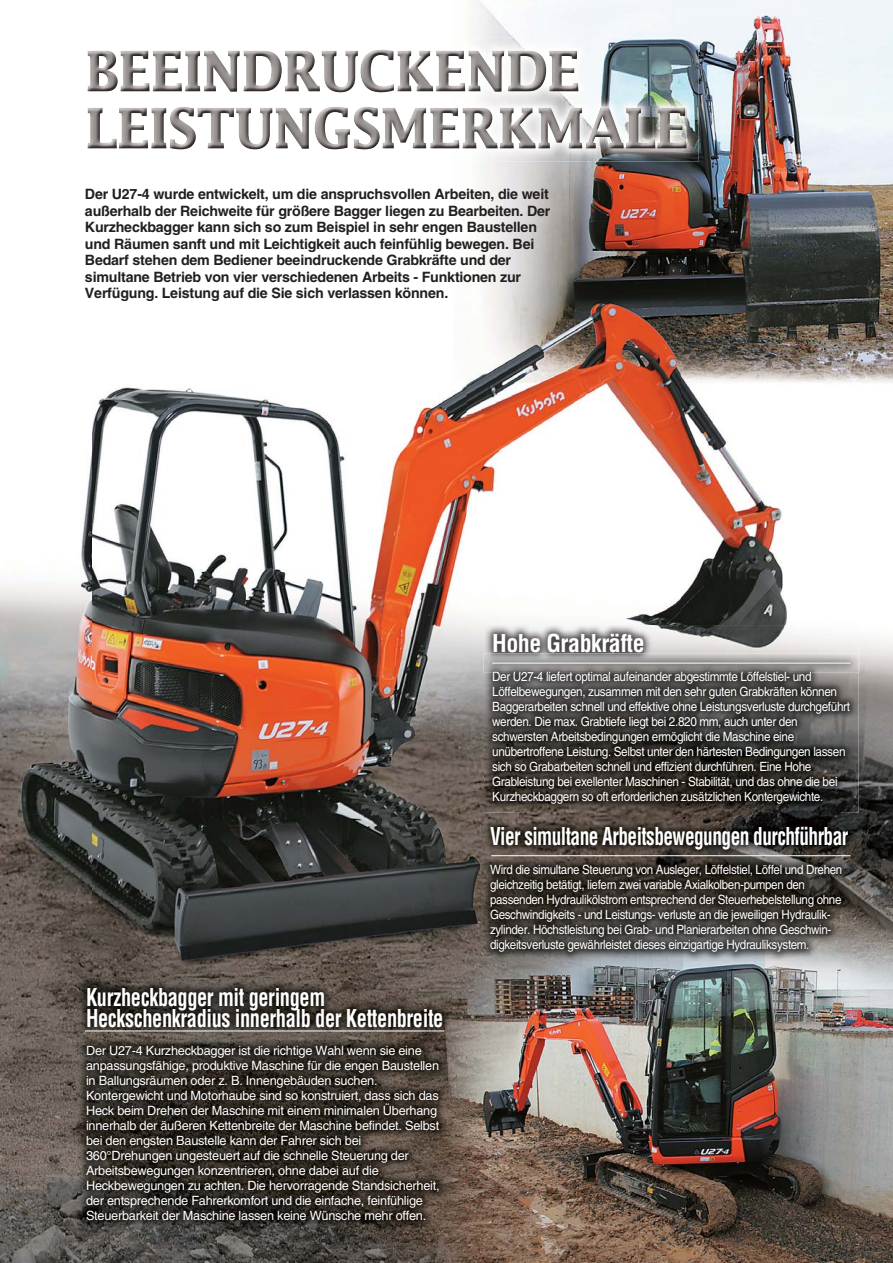
<style>
.page{position:relative;width:893px;height:1263px;background:#fff}
.page>*{position:absolute;margin:0;border:0;box-sizing:border-box;transform-origin:0 0}
.t1{font:700 condensed 24px/21px "Helvetica";letter-spacing:-.02em;color:#fff;scale:.85 1}
.t2{font:700 condensed 24px "Helvetica";letter-spacing:-.02em;color:#fff;scale:.81 1}
.t3{font:700 condensed 24px "Helvetica";letter-spacing:-.02em;color:#fff}
.t4{font:700 14.25px/16.5px "Helvetica";letter-spacing:-.015em;color:#231f20}
.t5{font:12.75px/15px "Helvetica";letter-spacing:-.03em;color:#fff}
.t6{font:12.75px/15px "Helvetica";letter-spacing:-.03em;color:#fff;scale:.92 1}
.t7{font:12.75px/15.1px "Helvetica";letter-spacing:-.03em;color:#fff;scale:.91 1}
</style>
<div class="page">
<img style="left:0;top:424px;width:93px;height:839px">
<img style="left:470px;top:0;width:423px;height:40px">
<img style="left:681px;top:40px;width:212px;height:585px">
<img style="left:93px;top:386px;width:373px;height:621px">
<img style="left:466px;top:162px;width:215px;height:469px">
<img style="left:466px;top:631px;width:54px;height:632px">
<img style="left:840px;top:634px;width:53px;height:629px">
<img style="left:520px;top:813px;width:320px;height:5px">
<img style="left:520px;top:961px;width:320px;height:302px">
<img style="left:414px;top:1007px;width:53px;height:256px">
<img style="left:93px;top:1229px;width:321px;height:34px">
<img style="left:176px;top:37px;width:522px;height:125px">
<img style="left:504px;top:50px;width:76px;height:42px">
<img style="left:87px;top:50px;width:417px;height:42px">
<img style="left:498px;top:107px;width:188px;height:42px">
<img style="left:87px;top:107px;width:411px;height:42px">
<img style="left:482px;top:818px;width:375px;height:143px">
<img style="left:78px;top:978px;width:373px;height:251px">
<img style="left:484px;top:625px;width:374px;height:188px">
<img style="left:494px;top:634px;width:149px;height:19px">
<img style="left:493px;top:673px;width:318px;height:11px">
<hr style="left:85px;top:1031px;width:359px;height:1px;background:#fff">
<hr style="left:491px;top:855px;width:359px;height:1px;background:#fff">
<img style="left:484px;top:654px;width:374px;height:19px">
<img style="left:493px;top:672px;width:104px;height:1px">
<hr style="left:492px;top:663px;width:358px;height:1px;background:#fff">
<p class="t4" style="left:85px;top:188px;width:467px">Der U27-4 wurde entwickelt, um die anspruchsvollen Arbeiten, die weit außerhalb der Reichweite für größere Bagger liegen zu Bearbeiten. Der Kurzheckbagger kann sich so zum Beispiel in sehr engen Baustellen und Räumen sanft und mit Leichtigkeit auch feinfühlig bewegen. Bei Bedarf stehen dem Bediener beeindruckende Grabkräfte und der simultane Betrieb von vier verschiedenen Arbeits - Funktionen zur Verfügung. Leistung auf die Sie sich verlassen können.</p>
<h1 class="t3" style="left:492px;top:634px;width:154px">Hohe Grabkräfte</h1>
<p class="t6" style="left:492px;top:670px;width:390px">Der U27-4 liefert optimal aufeinander abgestimmte Löffelstiel- und Löffelbewegungen, zusammen mit den sehr guten Grabkräften können Baggerarbeiten schnell und effektive ohne Leistungsverluste durchgeführt werden. Die max. Grabtiefe liegt bei 2.820 mm, auch unter den schwersten Arbeitsbedingungen ermöglicht die Maschine eine unübertroffene Leistung. Selbst unter den härtesten Bedingungen lassen sich so Grabarbeiten schnell und effizient durchführen. Eine Hohe Grableistung bei exellenter Maschinen - Stabilität, und das ohne die bei Kurzheckbaggern so oft erforderlichen zusätzlichen Kontergewichte.</p>
<h1 class="t1" style="left:86px;top:988px;width:422px">Kurzheckbagger mit geringem<br>Heckschenkradius innerhalb der Kettenbreite</h1>
<p class="t5" style="left:86px;top:1044px;width:355px">Der U27-4 Kurzheckbagger ist die richtige Wahl wenn sie eine anpassungsfähige, produktive Maschine für die engen Baustellen in Ballungsräumen oder z. B. Innengebäuden suchen.<br>Kontergewicht und Motorhaube sind so konstruiert, dass sich das Heck beim Drehen der Maschine mit einem minimalen Überhang innerhalb der äußeren Kettenbreite der Maschine befindet. Selbst bei den engsten Baustelle kann der Fahrer sich bei 360°Drehungen ungesteuert auf die schnelle Steuerung der Arbeitsbewegungen konzentrieren, ohne dabei auf die Heckbewegungen zu achten. Die hervorragende Standsicherheit, der entsprechende Fahrerkomfort und die einfache, feinfühlige Steuerbarkeit der Maschine lassen keine Wünsche mehr offen.</p>
<h1 class="t2" style="left:490px;top:827px;width:444px">Vier simultane Arbeitsbewegungen durchführbar</h1>
<p class="t7" style="left:490px;top:863px;width:389px">Wird die simultane Steuerung von Ausleger, Löffelstiel, Löffel und Drehen gleichzeitig betätigt, liefern zwei variable Axialkolben-pumpen den passenden Hydraulikölstrom entsprechend der Steuerhebelstellung ohne Geschwindigkeits - und Leistungs- verluste an die jeweiligen Hydraulik&shy;zylinder. Höchstleistung bei Grab- und Planierarbeiten ohne Geschwin&shy;digkeitsverluste gewährleistet dieses einzigartige Hydrauliksystem.</p>
</div>
